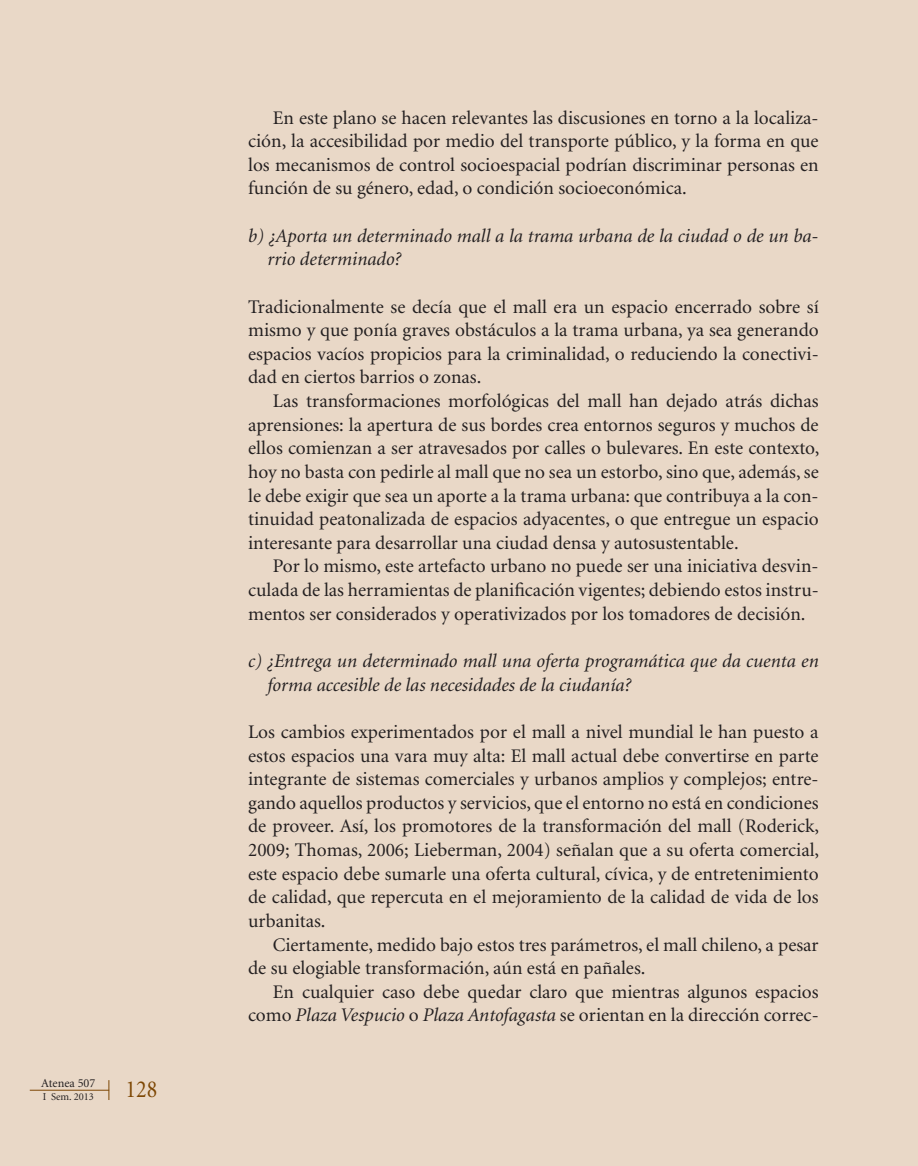
<style>
.page{position:relative;width:918px;height:1166px;background:#e9d8c7}
.page>*{position:absolute;margin:0;border:0;box-sizing:border-box;transform-origin:0 0}
.t1{font:24.5px "Minion";color:#7d4704;scale:.9 1}
.t2{font:19.25px/23.6px "Minion";color:#231f20;text-align:justify}
.t3{font:italic 19.25px/23.6px "Minion";color:#231f20}
.t4{font:12.25px "Minion";color:#231f20}
.t5{font:10.5px "Minion";color:#231f20}
.s1{font-style:italic}
</style>
<div class="page">
<hr style="left:30px;top:1090px;width:79px;height:1px;background:#7d4704">
<svg style="left:109px;top:1080px;width:1px;height:20px"></svg>
<p class="t4" style="left:41px;top:1077px;width:56px">Atenea 507</p>
<p class="t5" style="left:43px;top:1091px;width:53px">I Sem. 2013</p>
<p class="t1" style="left:126px;top:1077px;width:37px">128</p>
<p class="t2" style="left:248px;top:106px;width:572px;text-indent:25px">En este plano se hacen relevantes las discusiones en torno a la localiza&shy;ción, la accesibilidad por medio del transporte público, y la forma en que los mecanismos de control socioespacial podrían discriminar personas en función de su género, edad, o condición socioeconómica.</p>
<p class="t3" style="left:267px;top:224px;width:553px;text-indent:-19px">b) ¿Aporta un determinado mall a la trama urbana de la ciudad o de un ba&shy;rrio determinado?</p>
<p class="t2" style="left:248px;top:295px;width:572px">Tradicionalmente se decía que el mall era un espacio encerrado sobre sí mismo y que ponía graves obstáculos a la trama urbana, ya sea generando espacios vacíos propicios para la criminalidad, o reduciendo la conectivi&shy;dad en ciertos barrios o zonas.</p>
<p class="t2" style="left:248px;top:390px;width:573px;text-indent:25px">Las transformaciones morfológicas del mall han dejado atrás dichas aprensiones: la apertura de sus bordes crea entornos seguros y muchos de ellos comienzan a ser atravesados por calles o bulevares. En este contexto, hoy no basta con pedirle al mall que no sea un estorbo, sino que, además, se le debe exigir que sea un aporte a la trama urbana: que contribuya a la con&shy;tinuidad peatonalizada de espacios adyacentes, o que entregue un espacio interesante para desarrollar una ciudad densa y autosustentable.</p>
<p class="t2" style="left:248px;top:555px;width:572px;text-indent:25px">Por lo mismo, este artefacto urbano no puede ser una iniciativa desvin&shy;culada de las herramientas de planificación vigentes; debiendo estos instru&shy;mentos ser considerados y operativizados por los tomadores de decisión.</p>
<p class="t3" style="left:267px;top:650px;width:553px;text-indent:-19px">c) ¿Entrega un determinado mall una oferta programática que da cuenta en forma accesible de las necesidades de la ciudanía?</p>
<p class="t2" style="left:248px;top:721px;width:572px">Los cambios experimentados por el mall a nivel mundial le han puesto a estos espacios una vara muy alta: El mall actual debe convertirse en parte integrante de sistemas comerciales y urbanos amplios y complejos; entre&shy;gando aquellos productos y servicios, que el entorno no está en condiciones de proveer. Así, los promotores de la transformación del mall (Roderick, 2009; Thomas, 2006; Lieberman, 2004) señalan que a su oferta comercial, este espacio debe sumarle una oferta cultural, cívica, y de entretenimiento de calidad, que repercuta en el mejoramiento de la calidad de vida de los urbanitas.</p>
<p class="t2" style="left:248px;top:933px;width:572px;text-indent:25px">Ciertamente, medido bajo estos tres parámetros, el mall chileno, a pesar de su elogiable transformación, aún está en pañales.</p>
<p class="t2" style="left:248px;top:980px;width:572px;text-align:right">En cualquier caso debe quedar claro que mientras algunos espacios como <span class="s1">Plaza Vespucio</span> o <span class="s1">Plaza Antofagasta</span> se orientan en la dirección correc-</p>
</div>
